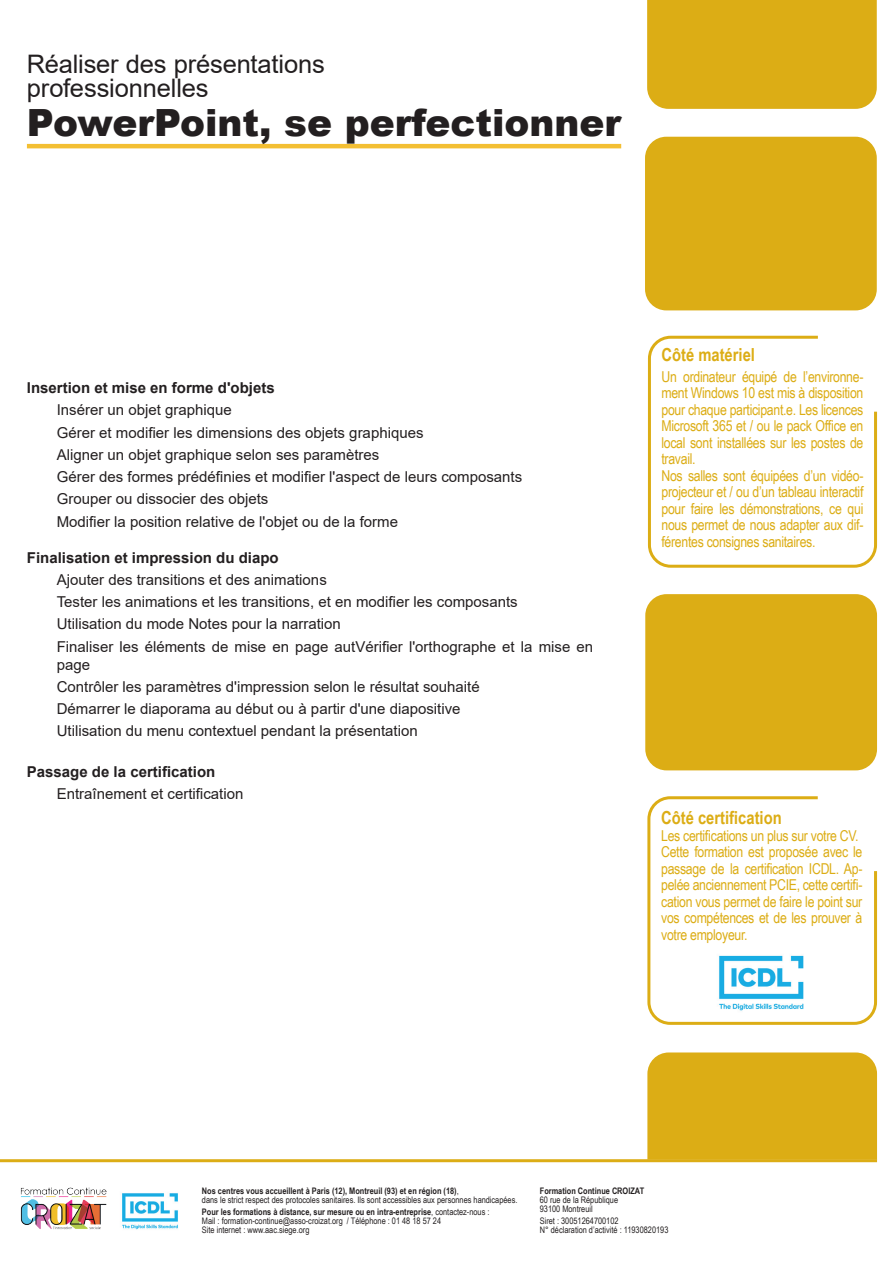
<style>
.page{position:relative;width:893px;height:1263px;background:#fff}
.page>*{position:absolute;margin:0;border:0;box-sizing:border-box;transform-origin:0 0}
.t1{font:900 37.5px "Arial";color:#231f20}
.t2{font:25.5px/24px "Arial";letter-spacing:-.005em;color:#231f20}
.t3{font:700 18px "Arial Narrow";color:#dcad15}
.t4{font:15px/22.2px "Arial";color:#231f20}
.t5{font:15px/16.5px "Arial Narrow";letter-spacing:-.02em;color:#dcad15}
.t6{font:700 15px "Arial";color:#231f20}
.t7{font:9px/9px "Arial Narrow";color:#231f20}
.t8{font:700 9px "Arial Narrow";color:#231f20}
.s1{font-weight:700}
</style>
<div class="page">
<img style="left:20px;top:1187px;width:87px;height:42px">
<img style="left:122px;top:1193px;width:56px;height:37px">
<hr style="left:0;top:1159px;width:877px;height:3px;background:#dcad15">
<div style="left:647px;top:1052px;width:230px;height:108px;background:#dcad15"></div>
<div style="left:647px;top:0;width:230px;height:109px;background:#dcad15"></div>
<div style="left:645px;top:137px;width:232px;height:173px;background:#dcad15;border-radius:21px"></div>
<div style="left:645px;top:594px;width:232px;height:176px;background:#dcad15;border-radius:21px"></div>
<svg style="left:647px;top:335px;width:231px;height:233px"></svg>
<svg style="left:647px;top:796px;width:231px;height:229px"></svg>
<img style="left:710px;top:947px;width:100px;height:67px">
<hr style="left:27px;top:144px;width:594px;height:4px;background:#f3bf33">
<h2 class="t2" style="left:27px;top:52px;width:299px">Réaliser des présentations professionnelles</h2>
<h1 class="t1" style="left:27px;top:95px;width:596px">PowerPoint, se perfectionner</h1>
<p class="t6" style="left:27px;top:377px;width:249px">Insertion et mise en forme d'objets</p>
<p class="t4" style="left:57px;top:399px;width:467px">Insérer un objet graphique<br>Gérer et modifier les dimensions des objets graphiques<br>Aligner un objet graphique selon ses paramètres<br>Gérer des formes prédéfinies et modifier l'aspect de leurs composants Grouper ou dissocier des objets<br>Modifier la position relative de l'objet ou de la forme</p>
<p class="t6" style="left:27px;top:547px;width:253px">Finalisation et impression du diapo</p>
<p class="t4" style="left:57px;top:568px;width:538px">Ajouter des transitions et des animations<br>Tester les animations et les transitions, et en modifier les composants<br>Utilisation du mode Notes pour la narration<br>Finaliser les éléments de mise en page autVérifier l'orthographe et la mise en</p>
<p class="t4" style="left:57px;top:653px;width:425px">page<br>Contrôler les paramètres d'impression selon le résultat souhaité Démarrer le diaporama au début ou à partir d'une diapositive Utilisation du menu contextuel pendant la présentation</p>
<p class="t6" style="left:27px;top:761px;width:190px">Passage de la certification</p>
<p class="t4" style="left:57px;top:782px;width:188px">Entraînement et certification</p>
<p class="t3" style="left:661px;top:341px;width:95px">Côté matériel</p>
<p class="t5" style="left:661px;top:367px;width:203px">Un ordinateur équipé de l’environne&shy;ment Windows 10 est mis à disposition pour chaque participant.e. Les licences Microsoft 365 et / ou le pack Office en local sont installées sur les postes de travail.<br>Nos salles sont équipées d’un vidéo&shy;projecteur et / ou d’un tableau interactif pour faire les démonstrations, ce qui nous permet de nous adapter aux dif&shy;férentes consignes sanitaires.</p>
<p class="t3" style="left:661px;top:804px;width:122px">Côté certification</p>
<p class="t5" style="left:661px;top:827px;width:203px">Les certifications un plus sur votre CV.<br>Cette formation est proposée avec le passage de la certification ICDL. Ap&shy;pelée anciennement PCIE, cette certifi&shy;cation vous permet de faire le point sur vos compétences et de les prouver à votre employeur.</p>
<p class="t7" style="left:202px;top:1186px;width:317px"><span class="s1">Nos centres vous accueillent à Paris (12), Montreuil (93) et en région (18)</span>,<br>dans le strict respect des protocoles sanitaires. Ils sont accessibles aux personnes handicapées.</p>
<p class="t7" style="left:202px;top:1207px;width:289px"><span class="s1">Pour les formations à distance, sur mesure ou en intra-entreprise</span>, contactez-nous :<br>Mail : formation-continue@asso-croizat.org / Téléphone : 01 48 18 57 24<br>Site internet : www.aac.siege.org</p>
<p class="t8" style="left:540px;top:1184px;width:106px">Formation Continue CROIZAT</p>
<p class="t7" style="left:540px;top:1195px;width:80px">60 rue de la République<br>93100 Montreuil</p>
<p class="t7" style="left:540px;top:1216px;width:130px">Siret : 30051264700102<br>N° déclaration d’activité : 11930820193</p>
</div>
